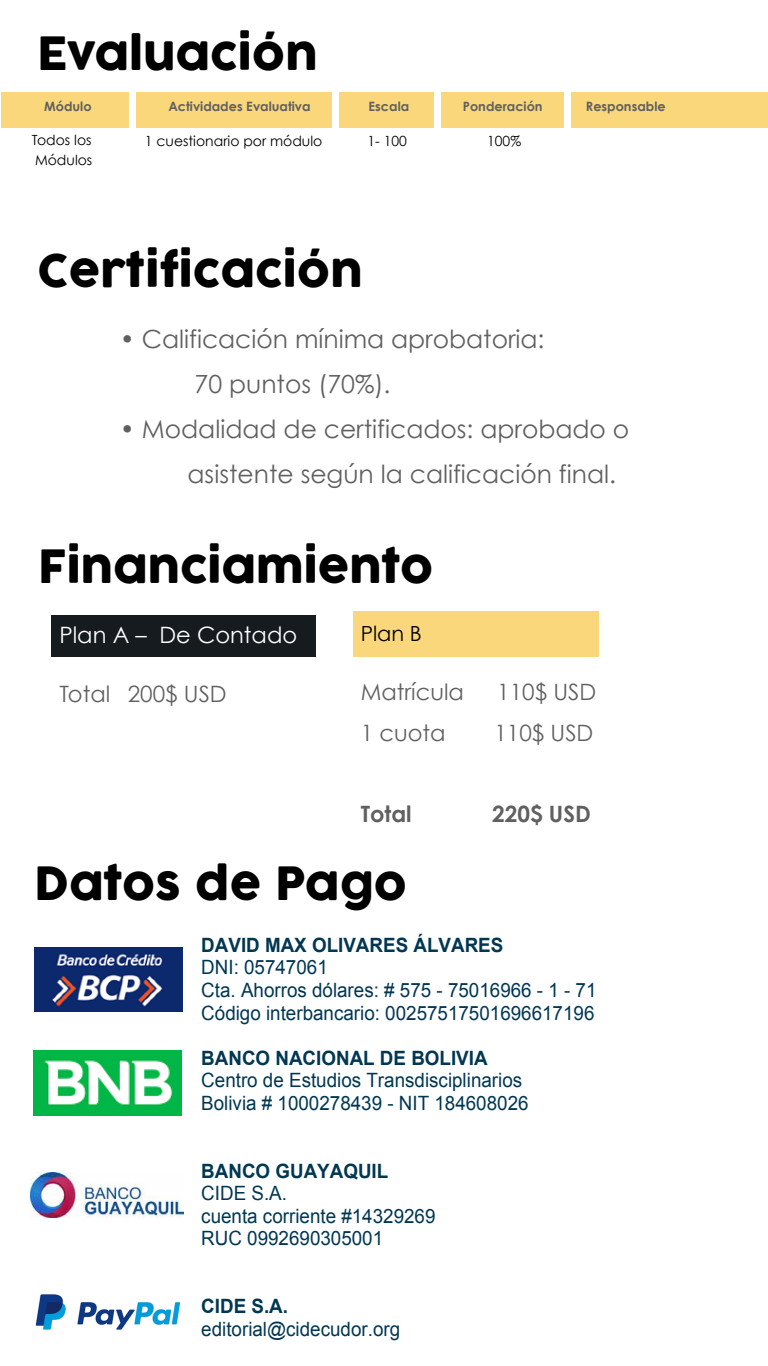
<style>
.page{position:relative;width:768px;height:1366px;background:#fff}
.page>*{position:absolute;margin:0;border:0;box-sizing:border-box;transform-origin:0 0}
.t1{font:44.8px "Cocogoose";color:#000}
.t2{font:25px/45px "Century Gothic";color:#606060}
.t3{font:22.5px "Century Gothic";color:#606060}
.t4{font:22.5px "Century Gothic";color:#fff}
.t5{font:700 22.5px "Century Gothic";color:#606060}
.t6{font:20.9px "Century Gothic";color:#000}
.t7{font:19.7px/22.6px "Arial";color:#013753;scale:.95 1}
.t8{font:700 19.7px "Arial";color:#013753;scale:.95 1}
.t9{font:14px/20px "Century Gothic";color:#000}
.t10{font:700 12.9px "Century Gothic";color:#606060}
</style>
<div class="page">
<div style="left:1px;top:93px;width:767px;height:35px;background:#fad77b"></div>
<div style="left:130px;top:86px;width:6px;height:77px;background:#fff"></div>
<div style="left:333px;top:83px;width:6px;height:77px;background:#fff"></div>
<div style="left:435px;top:81px;width:6px;height:77px;background:#fff"></div>
<div style="left:565px;top:81px;width:6px;height:77px;background:#fff"></div>
<div style="left:51px;top:615px;width:264px;height:41px;background:#161b20"></div>
<div style="left:354px;top:612px;width:245px;height:45px;background:#fad77b"></div>
<img style="left:34px;top:947px;width:149px;height:65px">
<img style="left:34px;top:1051px;width:148px;height:64px">
<img style="left:30px;top:1173px;width:154px;height:44px">
<img style="left:35px;top:1294px;width:145px;height:36px">
<h1 class="t1" style="left:37px;top:23px;width:282px">Evaluación</h1>
<p class="t10" style="left:44px;top:99px;width:49px">Módulo</p>
<p class="t10" style="left:168px;top:99px;width:144px">Actividades Evaluativa</p>
<p class="t10" style="left:369px;top:99px;width:42px">Escala</p>
<p class="t10" style="left:463px;top:99px;width:81px">Ponderación</p>
<p class="t10" style="left:586px;top:99px;width:81px">Responsable</p>
<p class="t9" style="left:32px;top:130px;width:62px">Todos los<br>Módulos</p>
<p class="t9" style="left:145px;top:131px;width:179px">1 cuestionario por módulo</p>
<p class="t9" style="left:368px;top:131px;width:41px">1- 100</p>
<p class="t9" style="left:487px;top:131px;width:36px">100%</p>
<h1 class="t1" style="left:37px;top:239px;width:327px">Certificación</h1>
<p class="t2" style="left:195px;top:316px;width:352px;text-indent:-75px">• Calificación mínima aprobatoria:<br>70 puntos (70%).</p>
<p class="t2" style="left:188px;top:406px;width:443px;text-indent:-68px">• Modalidad de certificados: aprobado o asistente según la calificación final.</p>
<h1 class="t1" style="left:38px;top:535px;width:397px">Financiamiento</h1>
<p class="t4" style="left:59px;top:621px;width:239px">Plan A – De Contado</p>
<p class="t3" style="left:59px;top:680px;width:169px">Total 200$ USD</p>
<p class="t6" style="left:361px;top:621px;width:63px">Plan B</p>
<p class="t3" style="left:361px;top:679px;width:105px">Matrícula</p>
<p class="t3" style="left:497px;top:679px;width:100px">110$ USD</p>
<p class="t3" style="left:361px;top:719px;width:86px">1 cuota</p>
<p class="t3" style="left:494px;top:719px;width:100px">110$ USD</p>
<p class="t5" style="left:361px;top:800px;width:52px">Total</p>
<p class="t5" style="left:492px;top:800px;width:100px">220$ USD</p>
<h1 class="t1" style="left:35px;top:852px;width:374px">Datos de Pago</h1>
<p class="t8" style="left:201px;top:932px;width:319px">DAVID MAX OLIVARES ÁLVARES</p>
<p class="t7" style="left:201px;top:956px;width:418px">DNI: 05747061<br>Cta. Ahorros dólares: # 575 - 75016966 - 1 - 71<br>Código interbancario: 00257517501696617196</p>
<p class="t8" style="left:201px;top:1045px;width:303px">BANCO NACIONAL DE BOLIVIA</p>
<p class="t7" style="left:201px;top:1069px;width:346px">Centro de Estudios Transdisciplinarios<br>Bolivia # 1000278439 - NIT 184608026</p>
<p class="t8" style="left:201px;top:1158px;width:198px">BANCO GUAYAQUIL</p>
<p class="t7" style="left:201px;top:1182px;width:248px">CIDE S.A.<br>cuenta corriente #14329269<br>RUC 0992690305001</p>
<p class="t8" style="left:201px;top:1293px;width:93px">CIDE S.A.</p>
<p class="t7" style="left:201px;top:1318px;width:211px">editorial@cidecudor.org</p>
</div>
